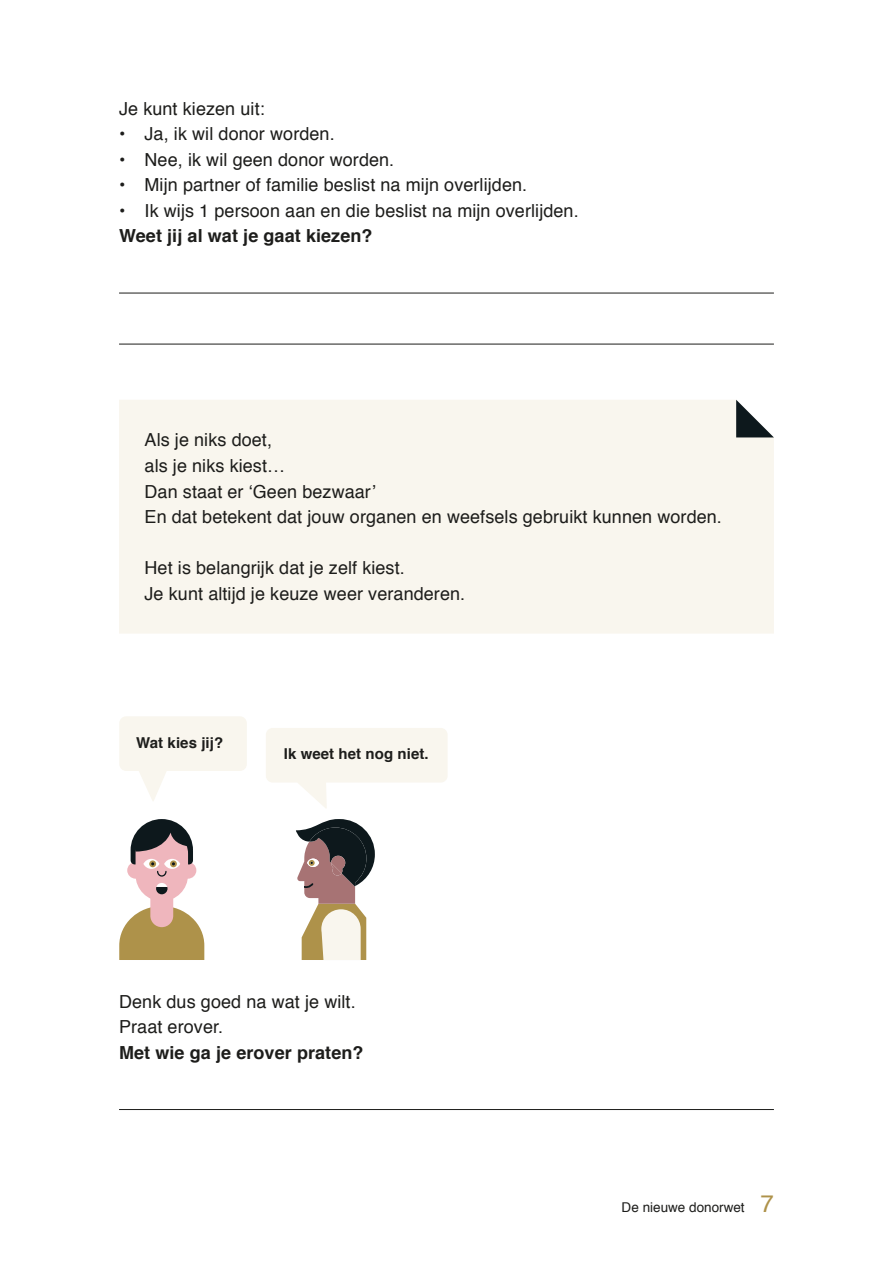
<style>
.page{position:relative;width:893px;height:1263px;background:#fff}
.page>*{position:absolute;margin:0;border:0;box-sizing:border-box;transform-origin:0 0}
.t1{font:18px/25.5px "Helvetica";letter-spacing:.005em;color:#1d1d1b}
.t2{font:700 18px "Helvetica";letter-spacing:.005em;color:#1d1d1b}
.t3{font:700 15px "Helvetica";letter-spacing:.005em;color:#1d1d1b}
.t4{font:13.5px "Helvetica";color:#1d1d1b}
.s1{font-size:24px;color:#ae924a}
</style>
<div class="page">
<div style="left:119px;top:400px;width:655px;height:234px;background:#f9f6ee"></div>
<svg style="left:736px;top:400px;width:38px;height:37px"></svg>
<hr style="left:119px;top:293px;width:655px;height:1px;background:#1d1d1b">
<hr style="left:119px;top:344px;width:655px;height:1px;background:#1d1d1b">
<hr style="left:119px;top:1109px;width:655px;height:1px;background:#1d1d1b">
<svg style="left:119px;top:716px;width:128px;height:85px"></svg>
<svg style="left:266px;top:728px;width:182px;height:80px"></svg>
<svg style="left:296px;top:819px;width:79px;height:141px"></svg>
<hr style="left:300px;top:883px;width:4px;height:11px;background:#fff">
<svg style="left:119px;top:906px;width:85px;height:54px"></svg>
<div style="left:150px;top:875px;width:23px;height:52px;background:#efb6bd;border-radius:11px"></div>
<div style="left:127px;top:862px;width:17px;height:17px;background:#efb6bd;border-radius:50%"></div>
<div style="left:180px;top:862px;width:16px;height:17px;background:#efb6bd;border-radius:50%"></div>
<div style="left:136px;top:828px;width:52px;height:73px;background:#efb6bd;border-radius:26px"></div>
<svg style="left:131px;top:819px;width:62px;height:58px"></svg>
<svg style="left:156px;top:883px;width:11px;height:11px"></svg>
<p class="t1" style="left:119px;top:96px;width:147px">Je kunt kiezen uit:</p>
<p class="t1" style="left:119px;top:122px;width:217px">• Ja, ik wil donor worden.</p>
<p class="t1" style="left:119px;top:147px;width:277px">• Nee, ik wil geen donor worden.</p>
<p class="t1" style="left:119px;top:173px;width:410px">• Mijn partner of familie beslist na mijn overlijden.</p>
<p class="t1" style="left:119px;top:198px;width:461px">• Ik wijs 1 persoon aan en die beslist na mijn overlijden.</p>
<p class="t2" style="left:119px;top:221px;width:255px">Weet jij al wat je gaat kiezen?</p>
<p class="t1" style="left:145px;top:428px;width:579px">Als je niks doet,<br>als je niks kiest…<br>Dan staat er ‘Geen bezwaar’<br>En dat betekent dat jouw organen en weefsels gebruikt kunnen worden.</p>
<p class="t1" style="left:145px;top:555px;width:322px">Het is belangrijk dat je zelf kiest.<br>Je kunt altijd je keuze weer veranderen.</p>
<p class="t3" style="left:136px;top:731px;width:89px">Wat kies jij?</p>
<p class="t3" style="left:284px;top:742px;width:146px">Ik weet het nog niet.</p>
<p class="t1" style="left:119px;top:989px;width:238px">Denk dus goed na wat je wilt.<br>Praat erover.</p>
<p class="t2" style="left:119px;top:1038px;width:246px">Met wie ga je erover praten?</p>
<p class="t4" style="left:622px;top:1197px;width:154px">De nieuwe donorwet <span class="s1">7</span></p>
</div>
